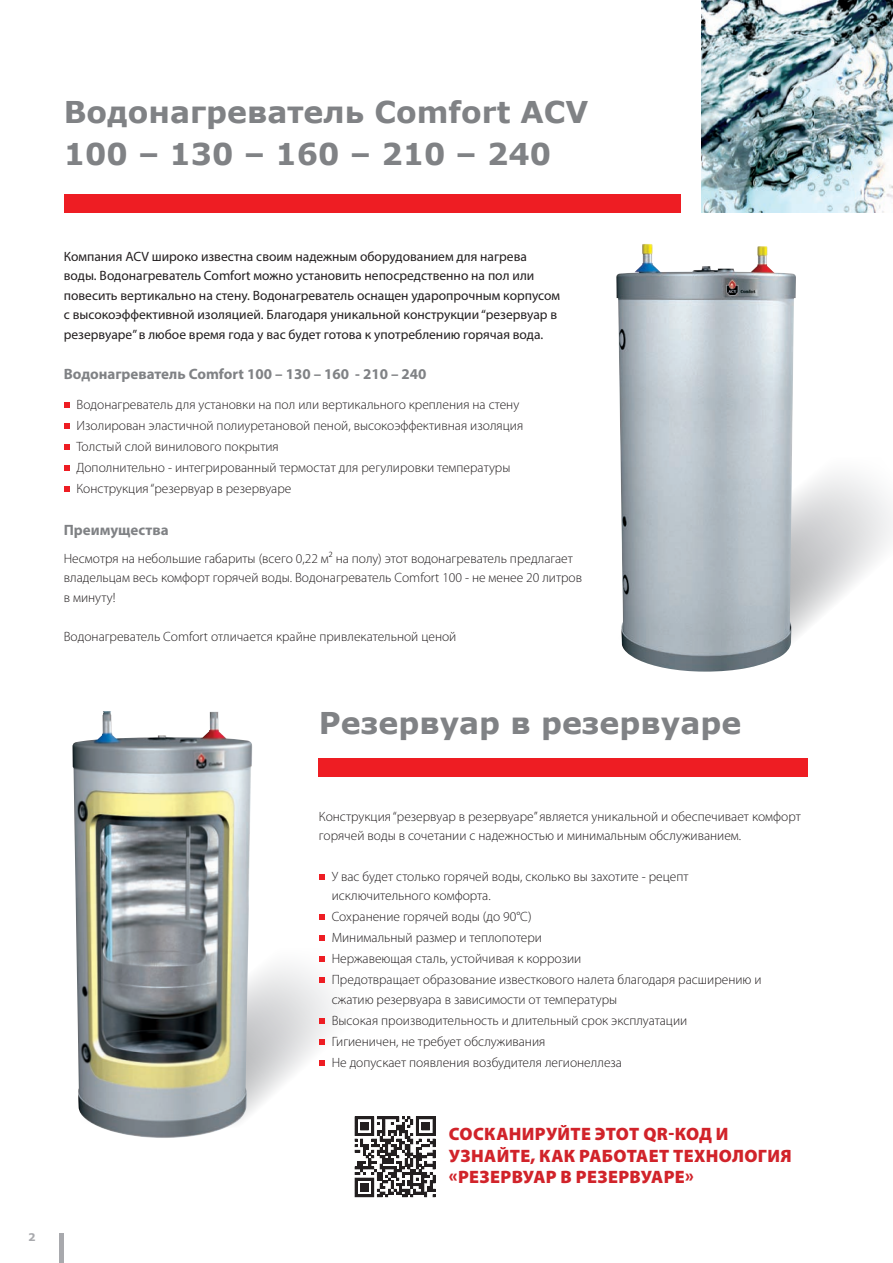
<style>
.page{position:relative;width:893px;height:1263px;background:#fff}
.page>*{position:absolute;margin:0;border:0;box-sizing:border-box;transform-origin:0 0}
.t1{font:700 30px "Verdana";color:#808285}
.t2{font:900 18px/21.6px "Myriad Pro";letter-spacing:.02em;color:#d1232a}
.ACV_Title_Body_text{font:700 15px "Myriad Pro";color:#808285}
.ACV_Body_text_8pt{font:300 13.5px/19.5px "Myriad Pro";color:#231f20}
.t3{font:13.5px/19.5px "Myriad Pro";color:#231f20}
.t4{font:700 10.5px "Verdana";color:#a8a9ad}
</style>
<div class="page">
<img style="left:702px;top:0;width:191px;height:213px">
<svg style="left:796px;top:474px;width:97px;height:162px"></svg>
<img style="left:616px;top:244px;width:180px;height:428px">
<div style="left:64px;top:195px;width:616px;height:18px;background:#ee1d23"></div>
<div style="left:319px;top:758px;width:489px;height:18px;background:#ee1d23"></div>
<svg style="left:64px;top:402px;width:5px;height:5px"></svg>
<svg style="left:64px;top:423px;width:5px;height:5px"></svg>
<svg style="left:64px;top:444px;width:5px;height:5px"></svg>
<svg style="left:64px;top:465px;width:5px;height:5px"></svg>
<svg style="left:64px;top:486px;width:5px;height:5px"></svg>
<svg style="left:355px;top:1129px;width:81px;height:68px"></svg>
<svg style="left:252px;top:956px;width:184px;height:173px"></svg>
<img style="left:72px;top:711px;width:180px;height:427px">
<svg style="left:319px;top:874px;width:5px;height:5px"></svg>
<svg style="left:319px;top:914px;width:5px;height:6px"></svg>
<svg style="left:319px;top:935px;width:5px;height:6px"></svg>
<svg style="left:319px;top:956px;width:5px;height:6px"></svg>
<svg style="left:319px;top:977px;width:5px;height:6px"></svg>
<svg style="left:319px;top:1018px;width:5px;height:5px"></svg>
<svg style="left:319px;top:1039px;width:5px;height:5px"></svg>
<svg style="left:319px;top:1060px;width:5px;height:5px"></svg>
<hr style="left:60px;top:1233px;width:4px;height:30px;background:#a8a9ad">
<p class="t1" style="left:64px;top:90px;width:526px">Водонагреватель Comfort ACV</p>
<p class="t1" style="left:64px;top:132px;width:489px">100 – 130 – 160 – 210 – 240</p>
<p class="t4" style="left:28px;top:1230px;width:9px">2</p>
<p class="t3" style="left:64px;top:246px;width:498px">Компания ACV широко известна своим надежным оборудованием для нагрева воды. Водонагреватель Comfort можно установить непосредственно на пол или повесить вертикально на стену. Водонагреватель оснащен ударопрочным корпусом с высокоэффективной изоляцией. Благодаря уникальной конструкции “резервуар в резервуаре” в любое время года у вас будет готова к употреблению горячая вода.</p>
<p class="ACV_Title_Body_text" style="left:64px;top:365px;width:364px">Водонагреватель Comfort 100 – 130 – 160 - 210 – 240</p>
<p class="ACV_Body_text_8pt" style="left:77px;top:395px;width:444px">Водонагреватель для установки на пол или вертикального крепления на стену</p>
<p class="ACV_Body_text_8pt" style="left:77px;top:416px;width:448px">Изолирован эластичной полиуретановой пеной, высокоэффективная изоляция</p>
<p class="ACV_Body_text_8pt" style="left:77px;top:437px;width:204px">Толстый слой винилового покрытия</p>
<p class="ACV_Body_text_8pt" style="left:77px;top:458px;width:435px">Дополнительно - интегрированный термостат для регулировки температуры</p>
<p class="ACV_Body_text_8pt" style="left:77px;top:479px;width:216px">Конструкция “резервуар в резервуаре</p>
<p class="ACV_Title_Body_text" style="left:64px;top:520px;width:106px">Преимущества</p>
<p class="ACV_Body_text_8pt" style="left:64px;top:549px;width:520px">Несмотря на небольшие габариты (всего 0,22 м² на полу) этот водонагреватель предлагает владельцам весь комфорт горячей воды. Водонагреватель Comfort 100 - не менее 20 литров в минуту!</p>
<p class="ACV_Body_text_8pt" style="left:64px;top:627px;width:394px">Водонагреватель Comfort отличается крайне привлекательной ценой</p>
<p class="t1" style="left:319px;top:701px;width:424px">Резервуар в резервуаре</p>
<p class="ACV_Body_text_8pt" style="left:319px;top:807px;width:483px">Конструкция “резервуар в резервуаре” является уникальной и обеспечивает комфорт горячей воды в сочетании с надежностью и минимальным обслуживанием.</p>
<p class="ACV_Body_text_8pt" style="left:332px;top:867px;width:358px">У вас будет столько горячей воды, сколько вы захотите - рецепт исключительного комфорта.</p>
<p class="ACV_Body_text_8pt" style="left:332px;top:907px;width:202px">Сохранение горячей воды (до 90°C)</p>
<p class="ACV_Body_text_8pt" style="left:332px;top:928px;width:212px">Минимальный размер и теплопотери</p>
<p class="ACV_Body_text_8pt" style="left:332px;top:949px;width:251px">Нержавеющая сталь, устойчивая к коррозии</p>
<p class="ACV_Body_text_8pt" style="left:332px;top:970px;width:431px">Предотвращает образование известкового налета благодаря расширению и сжатию резервуара в зависимости от температуры</p>
<p class="ACV_Body_text_8pt" style="left:332px;top:1011px;width:357px">Высокая производительность и длительный срок эксплуатации</p>
<p class="ACV_Body_text_8pt" style="left:332px;top:1032px;width:215px">Гигиеничен, не требует обслуживания</p>
<p class="ACV_Body_text_8pt" style="left:332px;top:1053px;width:292px">Не допускает появления возбудителя легионеллеза</p>
<p class="t2" style="left:449px;top:1123px;width:344px">СОСКАНИРУЙТЕ ЭТОТ QR-КОД И<br>УЗНАЙТЕ, КАК РАБОТАЕТ ТЕХНОЛОГИЯ «РЕЗЕРВУАР В РЕЗЕРВУАРЕ»</p>
</div>
